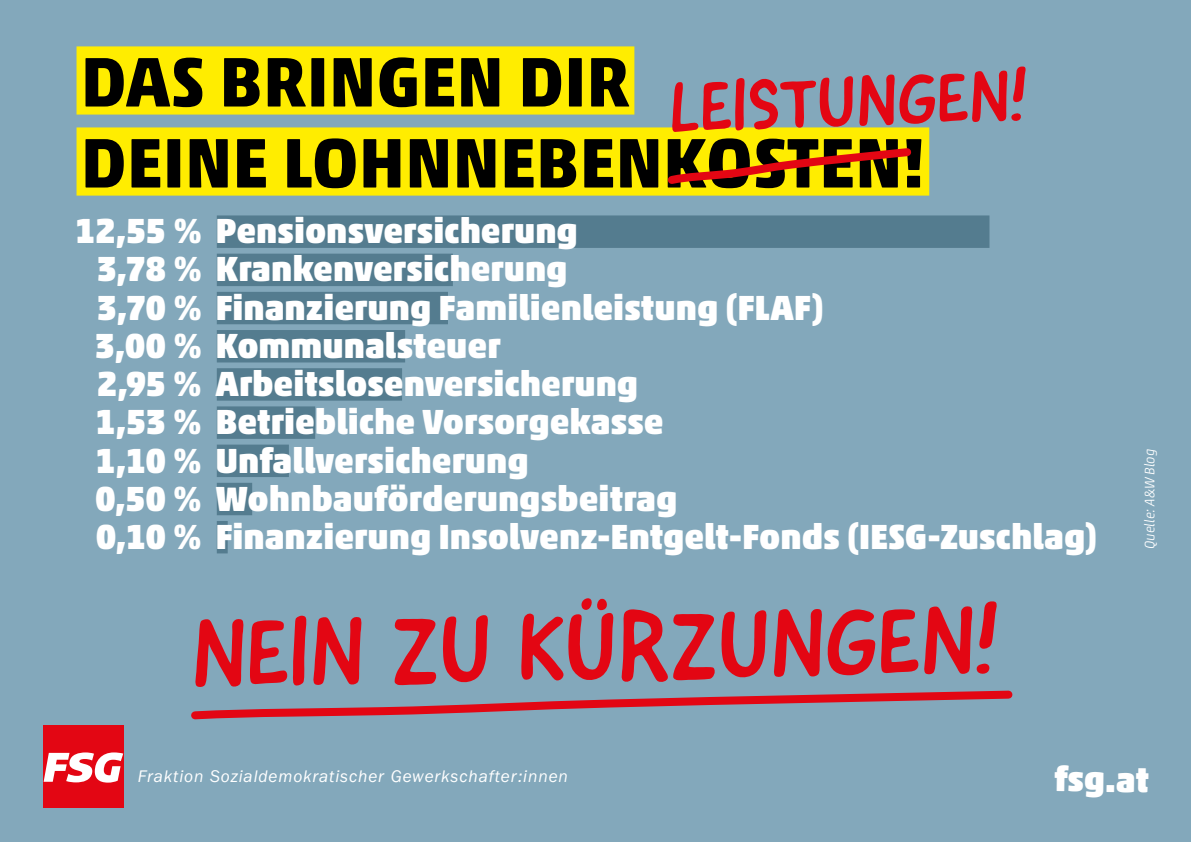
<style>
.page{position:relative;width:1191px;height:842px;background:#83a8bb}
.page>*{position:absolute;margin:0;border:0;box-sizing:border-box;transform-origin:0 0}
.t1{font:96px "Good Dog New";color:#e30613}
.t2{font:72px "Good Dog New";color:#e30613}
.t3{font:700 71.2px/81px "Akko Pro";color:#000}
.t4{font:900 35.4px/38.3px "Akko Pro";color:#fff}
.t5{font:900 35.3px "Akko Pro";color:#fff}
.t6{font:italic 17.4px "ITC Franklin Gothic Std";letter-spacing:.05em;color:#fff}
.t7{font:italic 300 14px "Akko Pro";letter-spacing:-.005em;color:#fff}
</style>
<div class="page">
<div style="left:43px;top:725px;width:81px;height:83px;background:#e30613"></div>
<svg style="left:44px;top:752px;width:79px;height:31px"></svg>
<div style="left:217px;top:215px;width:772px;height:33px;background:#547c8f"></div>
<div style="left:217px;top:254px;width:236px;height:32px;background:#547c8f"></div>
<div style="left:217px;top:292px;width:231px;height:32px;background:#547c8f"></div>
<div style="left:217px;top:330px;width:188px;height:32px;background:#547c8f"></div>
<div style="left:217px;top:368px;width:185px;height:33px;background:#547c8f"></div>
<div style="left:217px;top:406px;width:98px;height:33px;background:#547c8f"></div>
<div style="left:217px;top:445px;width:72px;height:32px;background:#547c8f"></div>
<div style="left:217px;top:483px;width:35px;height:32px;background:#547c8f"></div>
<div style="left:217px;top:521px;width:11px;height:32px;background:#547c8f"></div>
<div style="left:76px;top:46px;width:558px;height:69px;background:#ffed00"></div>
<div style="left:76px;top:127px;width:853px;height:69px;background:#ffed00"></div>
<svg style="left:667px;top:148px;width:245px;height:36px"></svg>
<svg style="left:191px;top:690px;width:822px;height:30px"></svg>
<h3 class="t3" style="left:81px;top:40px;width:845px">DAS BRINGEN DIR<br>DEINE LOHNNEBENKOSTEN!</h3>
<p class="t4" style="left:95px;top:211px;width:1004px;text-indent:-19px">12,55 % Pensionsversicherung<br>3,78 % Krankenversicherung<br>3,70 % Finanzierung Familienleistung (FLAF)<br>3,00 % Kommunalsteuer<br>2,95 % Arbeitslosenversicherung<br>1,53 % Betriebliche Vorsorgekasse<br>1,10 % Unfallversicherung<br>0,50 % Wohnbauförderungsbeitrag<br>0,10 % Finanzierung Insolvenz-Entgelt-Fonds (IESG-Zuschlag)</p>
<h2 class="t2" style="left:667px;top:61px;width:361px;rotate:-2deg">LEISTUNGEN!</h2>
<h1 class="t1" style="left:191px;top:592px;width:809px;rotate:-1deg">NEIN ZU KÜRZUNGEN!</h1>
<p class="t7" style="left:1141px;top:549px;width:102px;rotate:-90deg">Quelle: A&amp;W Blog</p>
<p class="t6" style="left:138px;top:767px;width:431px">Fraktion Sozialdemokratischer Gewerkschafter:innen</p>
<p class="t5" style="left:1054px;top:757px;width:96px;rotate:1deg">fsg.at</p>
</div>
